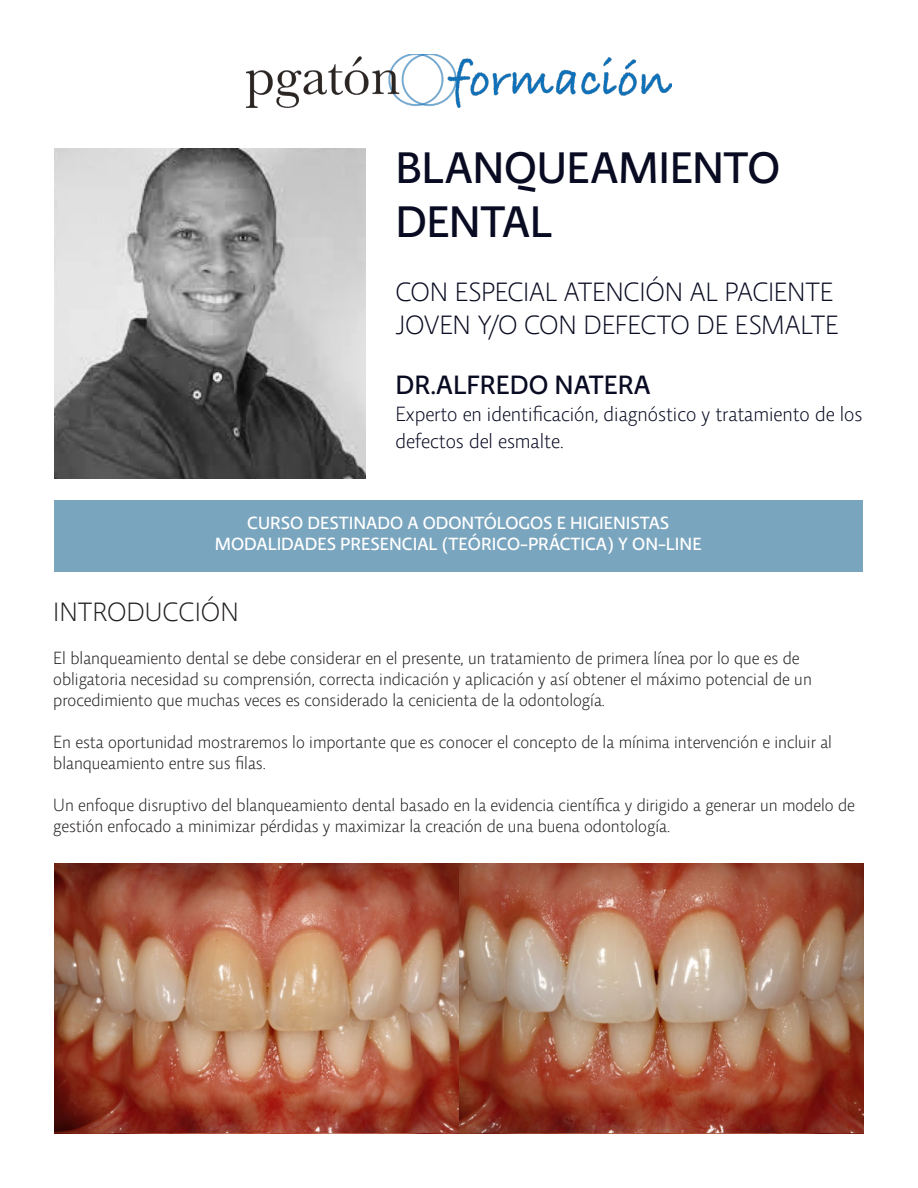
<style>
.page{position:relative;width:918px;height:1188px;background:#fff}
.page>*{position:absolute;margin:0;border:0;box-sizing:border-box;transform-origin:0 0}
.t1{font:500 45px/54px "Relato Sans OT";letter-spacing:-.01em;color:#080b21}
.t2{font:300 27px/32.4px "Relato Sans OT";letter-spacing:-.01em;color:#080b21}
.t3{font:500 27px "Relato Sans OT";color:#080b21}
.t4{font:300 27px "Relato Sans OT";color:#231f20}
.t5{font:300 21px/27px "Relato Sans OT";color:#080b21}
.t6{font:300 18px/21px "Relato Sans OT";color:#231f20}
.t7{font:500 18px "Relato Sans OT";color:#fff}
</style>
<div class="page">
<div style="left:55px;top:501px;width:808px;height:71px;background:#7aa5be"></div>
<img style="left:246px;top:54px;width:426px;height:54px">
<img style="left:54px;top:149px;width:312px;height:330px">
<img style="left:54px;top:864px;width:810px;height:270px">
<p class="t1" style="left:395px;top:140px;width:386px">BLANQUEAMIENTO<br>DENTAL</p>
<p class="t2" style="left:395px;top:276px;width:445px">CON ESPECIAL ATENCIÓN AL PACIENTE<br>JOVEN Y/O CON DEFECTO DE ESMALTE</p>
<p class="t3" style="left:395px;top:368px;width:257px">DR.ALFREDO NATERA</p>
<p class="t5" style="left:395px;top:400px;width:468px">Experto en identificación, diagnóstico y tratamiento de los defectos del esmalte.</p>
<p class="t7" style="left:247px;top:512px;width:423px">CURSO DESTINADO A ODONTÓLOGOS E HIGIENISTAS</p>
<p class="t7" style="left:215px;top:533px;width:488px">MODALIDADES PRESENCIAL (TEÓRICO-PRÁCTICA) Y ON-LINE</p>
<p class="t4" style="left:53px;top:596px;width:187px">INTRODUCCIÓN</p>
<p class="t6" style="left:53px;top:647px;width:760px">El blanqueamiento dental se debe considerar en el presente, un tratamiento de primera línea por lo que es de obligatoria necesidad su comprensión, correcta indicación y aplicación y así obtener el máximo potencial de un procedimiento que muchas veces es considerado la cenicienta de la odontología.</p>
<p class="t6" style="left:53px;top:731px;width:780px">En esta oportunidad mostraremos lo importante que es conocer el concepto de la mínima intervención e incluir al blanqueamiento entre sus filas.</p>
<p class="t6" style="left:53px;top:794px;width:803px">Un enfoque disruptivo del blanqueamiento dental basado en la evidencia científica y dirigido a generar un modelo de gestión enfocado a minimizar pérdidas y maximizar la creación de una buena odontología.</p>
</div>
